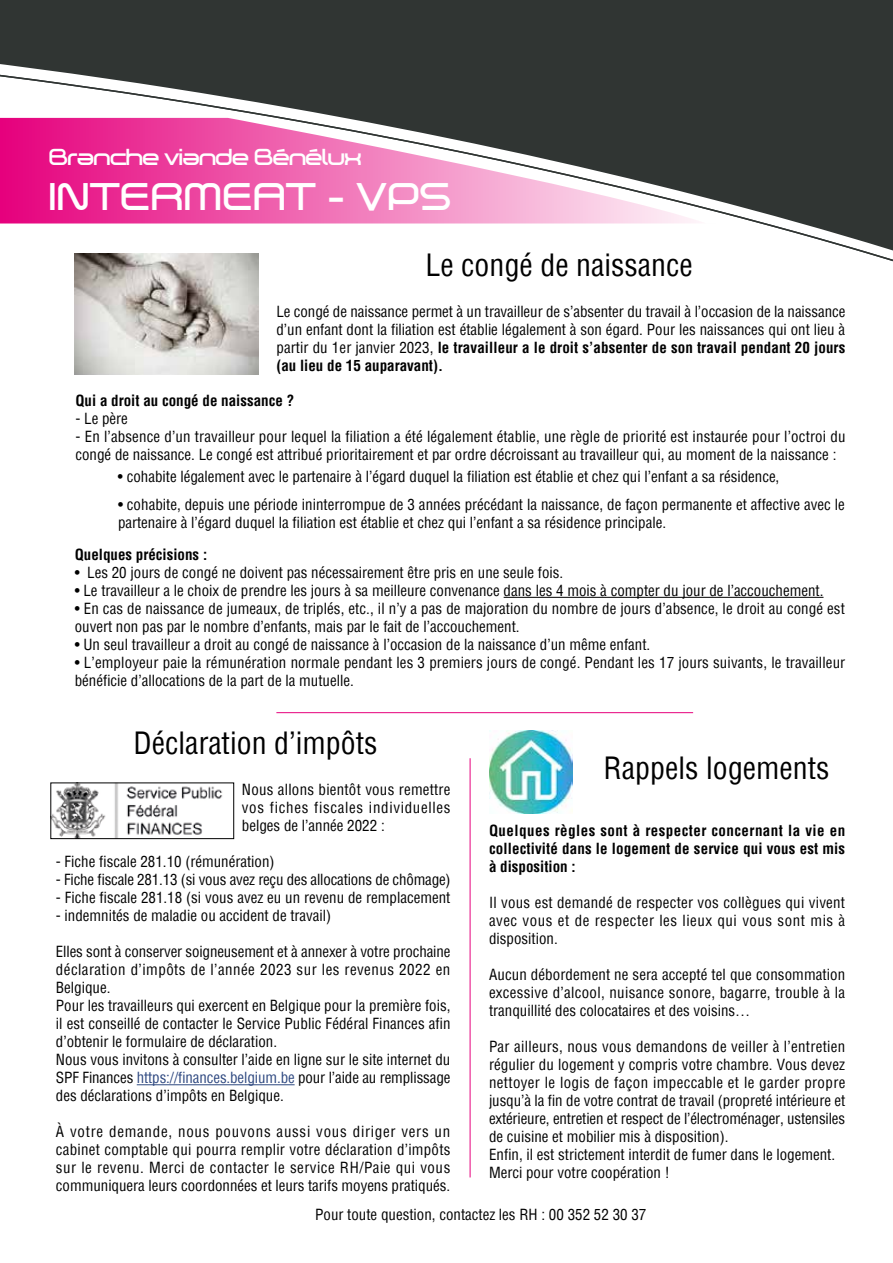
<style>
.page{position:relative;width:893px;height:1263px;background:#fff}
.page>*{position:absolute;margin:0;border:0;box-sizing:border-box;transform-origin:0 0}
.t1{font:37.5px "Dekers Bold";color:#fff}
.t2{font:condensed 30px "Helvetica";color:#000}
.t3{font:22.5px "Dekers Bold";letter-spacing:-.05em;color:#fff}
.t4{font:condensed 15px/18px "Helvetica";color:#000}
.t5{font:700 condensed 15px/18px "Helvetica";color:#000;text-align:justify}
.s1{font-weight:700}
.s2{color:#2e4880}
</style>
<div class="page">
<svg style="left:0;top:0;width:893px;height:277px;fill:#303533"></svg>
<hr style="left:276px;top:712px;width:417px;height:1px;background:#e6007d">
<hr style="left:137px;top:1084px;width:158px;height:1px;background:#2e4880">
<hr style="left:470px;top:758px;width:1px;height:419px;background:#e6007d">
<hr style="left:504px;top:597px;width:319px;height:1px;background:#000">
<img style="left:75px;top:253px;width:183px;height:122px">
<img style="left:53px;top:785px;width:170px;height:52px">
<div style="left:51px;top:783px;width:183px;height:56px;border:1px solid #000"></div>
<img style="left:489px;top:730px;width:84px;height:84px">
<h3 class="t3" style="left:49px;top:144px;width:315px">Branche viande Bénélux</h3>
<h1 class="t1" style="left:49px;top:175px;width:404px">INTERMEAT - VPS</h1>
<h2 class="t2" style="left:425px;top:245px;width:269px">Le congé de naissance</h2>
<p class="t4" style="left:276px;top:302px;width:570px;text-align:justify">Le congé de naissance permet à un travailleur de s’absenter du travail à l’occasion de la naissance d’un enfant dont la filiation est établie légalement à son égard. Pour les naissances qui ont lieu à partir du 1er janvier 2023, <span class="s1">le travailleur a le droit s’absenter de son travail pendant 20 jours (au lieu de 15 auparavant).</span></p>
<p class="t5" style="left:75px;top:391px;width:220px">Qui a droit au congé de naissance ?</p>
<p class="t4" style="left:75px;top:409px;width:54px">- Le père</p>
<p class="t4" style="left:75px;top:427px;width:772px">- En l’absence d’un travailleur pour lequel la filiation a été légalement établie, une règle de priorité est instaurée pour l’octroi du congé de naissance. Le congé est attribué prioritairement et par ordre décroissant au travailleur qui, au moment de la naissance :</p>
<p class="t4" style="left:118px;top:468px;width:663px">• cohabite légalement avec le partenaire à l’égard duquel la filiation est établie et chez qui l’enfant a sa résidence,</p>
<p class="t4" style="left:118px;top:496px;width:728px">• cohabite, depuis une période ininterrompue de 3 années précédant la naissance, de façon permanente et affective avec le partenaire à l’égard duquel la filiation est établie et chez qui l’enfant a sa résidence principale.</p>
<p class="t5" style="left:75px;top:545px;width:134px">Quelques précisions :</p>
<p class="t4" style="left:75px;top:563px;width:490px">• Les 20 jours de congé ne doivent pas nécessairement être pris en une seule fois.</p>
<p class="t4" style="left:75px;top:581px;width:750px">• Le travailleur a le choix de prendre les jours à sa meilleure convenance dans les 4 mois à compter du jour de l’accouchement.</p>
<p class="t4" style="left:75px;top:599px;width:772px">• En cas de naissance de jumeaux, de triplés, etc., il n’y a pas de majoration du nombre de jours d’absence, le droit au congé est ouvert non pas par le nombre d’enfants, mais par le fait de l’accouchement.</p>
<p class="t4" style="left:75px;top:635px;width:577px">• Un seul travailleur a droit au congé de naissance à l’occasion de la naissance d’un même enfant.</p>
<p class="t4" style="left:75px;top:653px;width:772px">• L’employeur paie la rémunération normale pendant les 3 premiers jours de congé. Pendant les 17 jours suivants, le travailleur bénéficie d’allocations de la part de la mutuelle.</p>
<h2 class="t2" style="left:133px;top:723px;width:246px">Déclaration d’impôts</h2>
<p class="t4" style="left:242px;top:780px;width:210px;text-align:justify">Nous allons bientôt vous remettre vos fiches fiscales individuelles belges de l’année 2022 :</p>
<p class="t4" style="left:56px;top:852px;width:220px">- Fiche fiscale 281.10 (rémunération)</p>
<p class="t4" style="left:56px;top:870px;width:396px">- Fiche fiscale 281.13 (si vous avez reçu des allocations de chômage)</p>
<p class="t4" style="left:56px;top:888px;width:396px">- Fiche fiscale 281.18 (si vous avez eu un revenu de remplacement</p>
<p class="t4" style="left:56px;top:906px;width:277px">- indemnités de maladie ou accident de travail)</p>
<p class="t4" style="left:56px;top:942px;width:396px">Elles sont à conserver soigneusement et à annexer à votre prochaine déclaration d’impôts de l’année 2023 sur les revenus 2022 en Belgique.<br>Pour les travailleurs qui exercent en Belgique pour la première fois, il est conseillé de contacter le Service Public Fédéral Finances afin d’obtenir le formulaire de déclaration.<br>Nous vous invitons à consulter l’aide en ligne sur le site internet du SPF Finances <span class="s2">https://finances.belgium.be</span> pour l’aide au remplissage des déclarations d’impôts en Belgique.</p>
<p class="t4" style="left:56px;top:1122px;width:396px;text-align:justify">À votre demande, nous pouvons aussi vous diriger vers un cabinet comptable qui pourra remplir votre déclaration d’impôts sur le revenu. Merci de contacter le service RH/Paie qui vous communiquera leurs coordonnées et leurs tarifs moyens pratiqués.</p>
<h2 class="t2" style="left:604px;top:749px;width:227px">Rappels logements</h2>
<p class="t5" style="left:489px;top:822px;width:358px">Quelques règles sont à respecter concernant la vie en collectivité dans le logement de service qui vous est mis à disposition :</p>
<p class="t4" style="left:489px;top:893px;width:358px;text-align:justify">Il vous est demandé de respecter vos collègues qui vivent avec vous et de respecter les lieux qui vous sont mis à disposition.</p>
<p class="t4" style="left:489px;top:965px;width:358px;text-align:justify">Aucun débordement ne sera accepté tel que consommation excessive d’alcool, nuisance sonore, bagarre, trouble à la tranquillité des colocataires et des voisins…</p>
<p class="t4" style="left:489px;top:1037px;width:358px">Par ailleurs, nous vous demandons de veiller à l’entretien régulier du logement y compris votre chambre. Vous devez nettoyer le logis de façon impeccable et le garder propre jusqu’à la fin de votre contrat de travail (propreté intérieure et extérieure, entretien et respect de l’électroménager, ustensiles de cuisine et mobilier mis à disposition).<br>Enfin, il est strictement interdit de fumer dans le logement.<br>Merci pour votre coopération !</p>
<p class="t4" style="left:315px;top:1205px;width:333px">Pour toute question, contactez les RH : 00 352 52 30 37</p>
</div>
